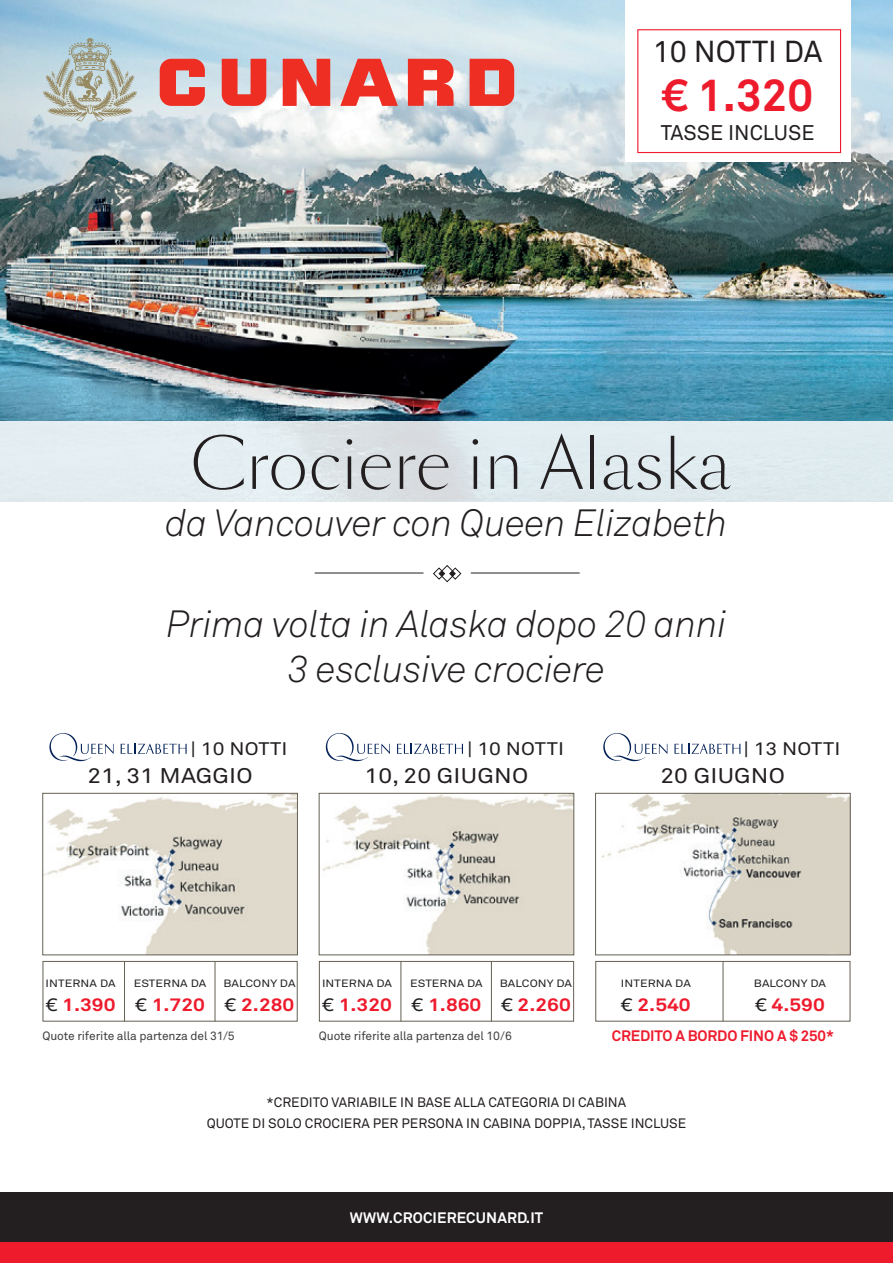
<style>
.page{position:relative;width:893px;height:1263px;background:#fff}
.page>*{position:absolute;margin:0;border:0;box-sizing:border-box;transform-origin:0 0}
.t1{font:300 67.5px "Sang Bleu Sans";color:#231f20}
.t2{font:700 45px "Akkurat Std";color:#ee1b2d}
.t3{font:italic 300 37.5px/45px "Akkurat Std";letter-spacing:-.01em;color:#231f20;text-align:center}
.t4{font:30px "Akkurat Std";color:#231f20}
.t5{font:21px "Akkurat Std";color:#231f20;scale:1.15 1}
.t6{font:21px "Akkurat Std";color:#231f20}
.t7{font:700 18px "Akkurat Std";color:#ee1b2d;scale:1.15 1}
.t8{font:18px "Akkurat Std";letter-spacing:.01em;color:#231f20;scale:1.15 1}
.t9{font:700 15px "Akkurat Std";letter-spacing:-.01em;color:#ee1b2d}
.t10{font:700 15px "Akkurat Std";letter-spacing:.01em;color:#fff}
.t11{font:13.5px/21px "Akkurat Std";color:#231f20;text-align:center}
.t12{font:12px "Akkurat Std";letter-spacing:-.01em;color:#3e3e3f}
.t13{font:10.5px "Akkurat Std";letter-spacing:.01em;color:#231f20;scale:1.15 1}
.s1{font-weight:400;color:#231f20}
</style>
<div class="page">
<div style="left:0;top:1193px;width:893px;height:70px;background:#231f20"></div>
<div style="left:0;top:1243px;width:893px;height:20px;background:#ee1b2d"></div>
<img style="left:0;top:0;width:893px;height:422px">
<svg style="left:0;top:422px;width:893px;height:80px;background:#e0eaed"></svg>
<svg style="left:43px;top:38px;width:95px;height:84px;background:#b6c3be"></svg>
<svg style="left:160px;top:59px;width:45px;height:47px;background:#e56059"></svg>
<svg style="left:222px;top:59px;width:44px;height:47px;background:#e55a54"></svg>
<svg style="left:283px;top:59px;width:47px;height:47px;background:#ea4f46"></svg>
<svg style="left:340px;top:59px;width:58px;height:47px;background:#e57b77"></svg>
<svg style="left:408px;top:59px;width:46px;height:47px;background:#ed554c"></svg>
<svg style="left:470px;top:59px;width:44px;height:47px;background:#e85048"></svg>
<div style="left:625px;top:0;width:225px;height:162px;background:#fff"></div>
<div style="left:637px;top:29px;width:204px;height:124px;border:1px solid #ee1b2d"></div>
<img style="left:45px;top:795px;width:251px;height:158px">
<div style="left:43px;top:793px;width:255px;height:162px;border:1px solid #656054"></div>
<div style="left:43px;top:961px;width:255px;height:60px;border:1px solid #656054"></div>
<hr style="left:124px;top:961px;width:1px;height:60px;background:#656054">
<hr style="left:215px;top:961px;width:1px;height:60px;background:#656054">
<svg style="left:49px;top:733px;width:65px;height:29px"></svg>
<svg style="left:121px;top:744px;width:66px;height:10px"></svg>
<img style="left:322px;top:795px;width:250px;height:158px">
<div style="left:319px;top:793px;width:255px;height:162px;border:1px solid #656054"></div>
<div style="left:319px;top:961px;width:255px;height:60px;border:1px solid #656054"></div>
<hr style="left:400px;top:961px;width:1px;height:60px;background:#656054">
<hr style="left:491px;top:961px;width:1px;height:60px;background:#656054">
<svg style="left:326px;top:733px;width:64px;height:29px"></svg>
<svg style="left:397px;top:744px;width:66px;height:10px"></svg>
<img style="left:601px;top:795px;width:247px;height:158px">
<div style="left:595px;top:793px;width:255px;height:162px;border:1px solid #656054"></div>
<div style="left:595px;top:961px;width:255px;height:60px;border:1px solid #656054"></div>
<hr style="left:723px;top:961px;width:1px;height:60px;background:#656054">
<svg style="left:603px;top:733px;width:64px;height:29px"></svg>
<svg style="left:674px;top:744px;width:66px;height:10px"></svg>
<hr style="left:315px;top:573px;width:108px;height:1px;background:#231f20">
<hr style="left:471px;top:573px;width:109px;height:1px;background:#231f20">
<svg style="left:433px;top:565px;width:28px;height:17px"></svg>
<h3 class="t4" style="left:653px;top:34px;width:171px">10 NOTTI DA</h3>
<h2 class="t2" style="left:662px;top:68px;width:152px">€ 1.320</h2>
<h3 class="t6" style="left:661px;top:120px;width:155px">TASSE INCLUSE</h3>
<h1 class="t1" style="left:191px;top:422px;width:542px">Crociere in Alaska</h1>
<h3 class="t3" style="left:165px;top:501px;width:564px">da Vancouver con Queen Elizabeth</h3>
<h3 class="t3" style="left:166px;top:602px;width:562px">Prima volta in Alaska dopo 20 anni<br>3 esclusive crociere</h3>
<h3 class="t8" style="left:191px;top:738px;width:86px">| 10 NOTTI</h3>
<h3 class="t5" style="left:87px;top:763px;width:145px">21, 31 MAGGIO</h3>
<h3 class="t8" style="left:467px;top:738px;width:86px">| 10 NOTTI</h3>
<h3 class="t5" style="left:365px;top:763px;width:144px">10, 20 GIUGNO</h3>
<h3 class="t8" style="left:743px;top:738px;width:86px">| 13 NOTTI</h3>
<h3 class="t5" style="left:660px;top:763px;width:110px">20 GIUGNO</h3>
<p class="t13" style="left:46px;top:978px;width:62px">INTERNA DA</p>
<h3 class="t7" style="left:46px;top:994px;width:62px"><span class="s1">€</span> 1.390</h3>
<p class="t13" style="left:134px;top:978px;width:65px">ESTERNA DA</p>
<h3 class="t7" style="left:135px;top:994px;width:62px"><span class="s1">€</span> 1.720</h3>
<p class="t13" style="left:223px;top:978px;width:64px">BALCONY DA</p>
<h3 class="t7" style="left:225px;top:994px;width:62px"><span class="s1">€</span> 2.280</h3>
<p class="t13" style="left:322px;top:978px;width:62px">INTERNA DA</p>
<h3 class="t7" style="left:322px;top:994px;width:62px"><span class="s1">€</span> 1.320</h3>
<p class="t13" style="left:410px;top:978px;width:65px">ESTERNA DA</p>
<h3 class="t7" style="left:412px;top:994px;width:62px"><span class="s1">€</span> 1.860</h3>
<p class="t13" style="left:500px;top:978px;width:64px">BALCONY DA</p>
<h3 class="t7" style="left:501px;top:994px;width:62px"><span class="s1">€</span> 2.260</h3>
<p class="t13" style="left:621px;top:978px;width:62px">INTERNA DA</p>
<h3 class="t7" style="left:621px;top:994px;width:62px"><span class="s1">€</span> 2.540</h3>
<p class="t13" style="left:754px;top:978px;width:64px">BALCONY DA</p>
<h3 class="t7" style="left:755px;top:994px;width:62px"><span class="s1">€</span> 4.590</h3>
<p class="t12" style="left:43px;top:1028px;width:194px">Quote riferite alla partenza del 31/5</p>
<p class="t12" style="left:319px;top:1028px;width:195px">Quote riferite alla partenza del 10/6</p>
<p class="t9" style="left:612px;top:1027px;width:224px">CREDITO A BORDO FINO A $ 250*</p>
<p class="t11" style="left:207px;top:1092px;width:481px">*CREDITO VARIABILE IN BASE ALLA CATEGORIA DI CABINA<br>QUOTE DI SOLO CROCIERA PER PERSONA IN CABINA DOPPIA, TASSE INCLUSE</p>
<p class="t10" style="left:350px;top:1209px;width:195px">WWW.CROCIERECUNARD.IT</p>
</div>
